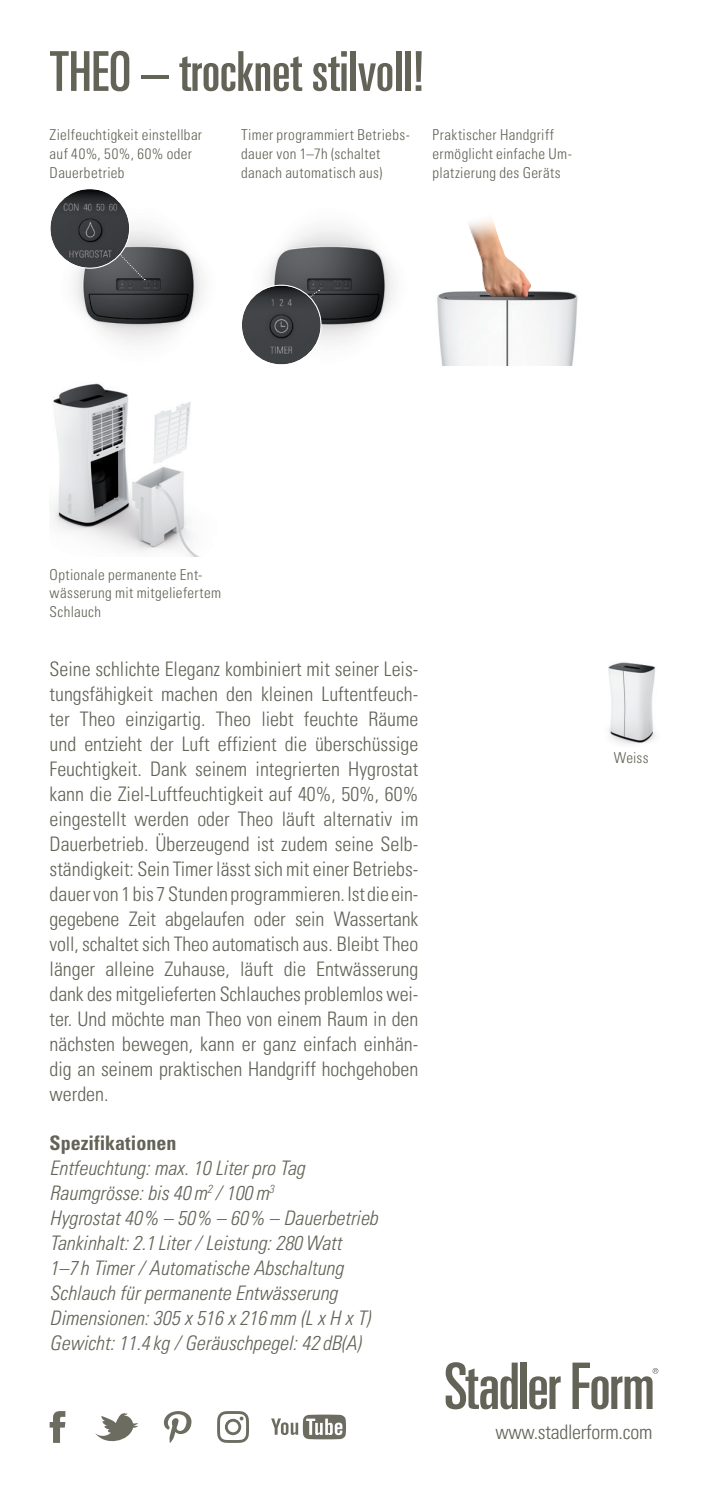
<style>
.page{position:relative;width:702px;height:1489px;background:#fff}
.page>*{position:absolute;margin:0;border:0;box-sizing:border-box;transform-origin:0 0}
.t1{font:55px "Univers LTCYR 59 Ult Cond";color:#636358}
.t2{font:20px/25px "Univers LTCYR 47 Light Cond";color:#636358;text-align:justify}
.t3{font:20px/25px "Univers LTCYR 47 Light Cond Obl";color:#636358}
.t4{font:20px "Univers LTCYR 67 Bold Cond";color:#636358}
.t5{font:15px/18.8px "Univers LTCYR 47 Light Cond";letter-spacing:.025em;color:#636358}
</style>
<div class="page">
<img style="left:608px;top:662px;width:48px;height:82px">
<svg style="left:445px;top:1362px;width:72px;height:47px"></svg>
<div style="left:520px;top:1362px;width:6px;height:46px;background:#636358"></div>
<svg style="left:529px;top:1376px;width:31px;height:33px"></svg>
<svg style="left:572px;top:1362px;width:86px;height:47px"></svg>
<svg style="left:50px;top:1411px;width:15px;height:31px"></svg>
<svg style="left:164px;top:1411px;width:27px;height:31px"></svg>
<svg style="left:95px;top:1413px;width:43px;height:29px"></svg>
<svg style="left:271px;top:1414px;width:75px;height:25px"></svg>
<svg style="left:217px;top:1411px;width:32px;height:31px"></svg>
<img style="left:53px;top:383px;width:147px;height:174px">
<img style="left:437px;top:291px;width:141px;height:74px">
<img style="left:447px;top:219px;width:90px;height:78px">
<img style="left:265px;top:225px;width:130px;height:120px">
<svg style="left:300px;top:289px;width:19px;height:22px"></svg>
<img style="left:242px;top:285px;width:79px;height:79px;border-radius:39px">
<div style="left:241px;top:285px;width:80px;height:80px;border:1px solid #fff;border-radius:50%"></div>
<img style="left:72px;top:226px;width:131px;height:119px">
<svg style="left:106px;top:239px;width:39px;height:41px"></svg>
<img style="left:50px;top:189px;width:79px;height:79px;border-radius:39px">
<div style="left:50px;top:188px;width:80px;height:80px;border:1px solid #fff;border-radius:50%"></div>
<h1 class="t1" style="left:50px;top:33px;width:376px">THEO – trocknet stilvoll!</h1>
<p class="t5" style="left:50px;top:125px;width:154px">Zielfeuchtigkeit einstellbar auf 40%, 50%, 60% oder<br>Dauerbetrieb</p>
<p class="t5" style="left:241px;top:125px;width:170px">Timer programmiert Betriebs&shy;dauer von 1–7h (schaltet danach automatisch aus)</p>
<p class="t5" style="left:432px;top:125px;width:141px">Praktischer Handgriff ermöglicht einfache Um&shy;platzierung des Geräts</p>
<p class="t5" style="left:50px;top:564px;width:173px">Optionale permanente Ent&shy;wässerung mit mitgeliefertem<br>Schlauch</p>
<p class="t2" style="left:50px;top:655px;width:370px">Seine schlichte Eleganz kombiniert mit seiner Leis&shy;tungsfähigkeit machen den kleinen Luftentfeuch&shy;ter Theo einzigartig. Theo liebt feuchte Räume und entzieht der Luft effizient die überschüssige Feuchtigkeit. Dank seinem integrierten Hygrostat kann die Ziel-Luftfeuchtigkeit auf 40%, 50%, 60% eingestellt werden oder Theo läuft alternativ im Dauerbetrieb. Überzeugend ist zudem seine Selb&shy;ständigkeit: Sein Timer lässt sich mit einer Betriebs&shy;dauer von 1 bis 7 Stunden programmieren. Ist die ein&shy;gegebene Zeit abgelaufen oder sein Wassertank voll, schaltet sich Theo automatisch aus. Bleibt Theo länger alleine Zuhause, läuft die Entwässerung dank des mitgelieferten Schlauches problemlos wei&shy;ter. Und möchte man Theo von einem Raum in den nächsten bewegen, kann er ganz einfach einhän&shy;dig an seinem praktischen Handgriff hochgehoben werden.</p>
<p class="t4" style="left:50px;top:1130px;width:128px">Spezifikationen</p>
<p class="t3" style="left:50px;top:1154px;width:329px">Entfeuchtung: max. 10 Liter pro Tag Raumgrösse: bis 40m<sup>2</sup> / 100m<sup>3<br></sup>Hygrostat 40% – 50% – 60% – Dauerbetrieb Tankinhalt: 2.1 Liter / Leistung: 280 Watt<br>1–7 h Timer / Automatische Abschaltung Schlauch für permanente Entwässerung Dimensionen: 305 x 516 x 216mm (L x H x T)<br>Gewicht: 11.4 kg / Geräuschpegel: 42 dB(A)</p>
<p class="t5" style="left:613px;top:747px;width:36px">Weiss</p>
<p class="t2" style="left:495px;top:1418px;width:158px">www.stadlerform.com</p>
</div>
